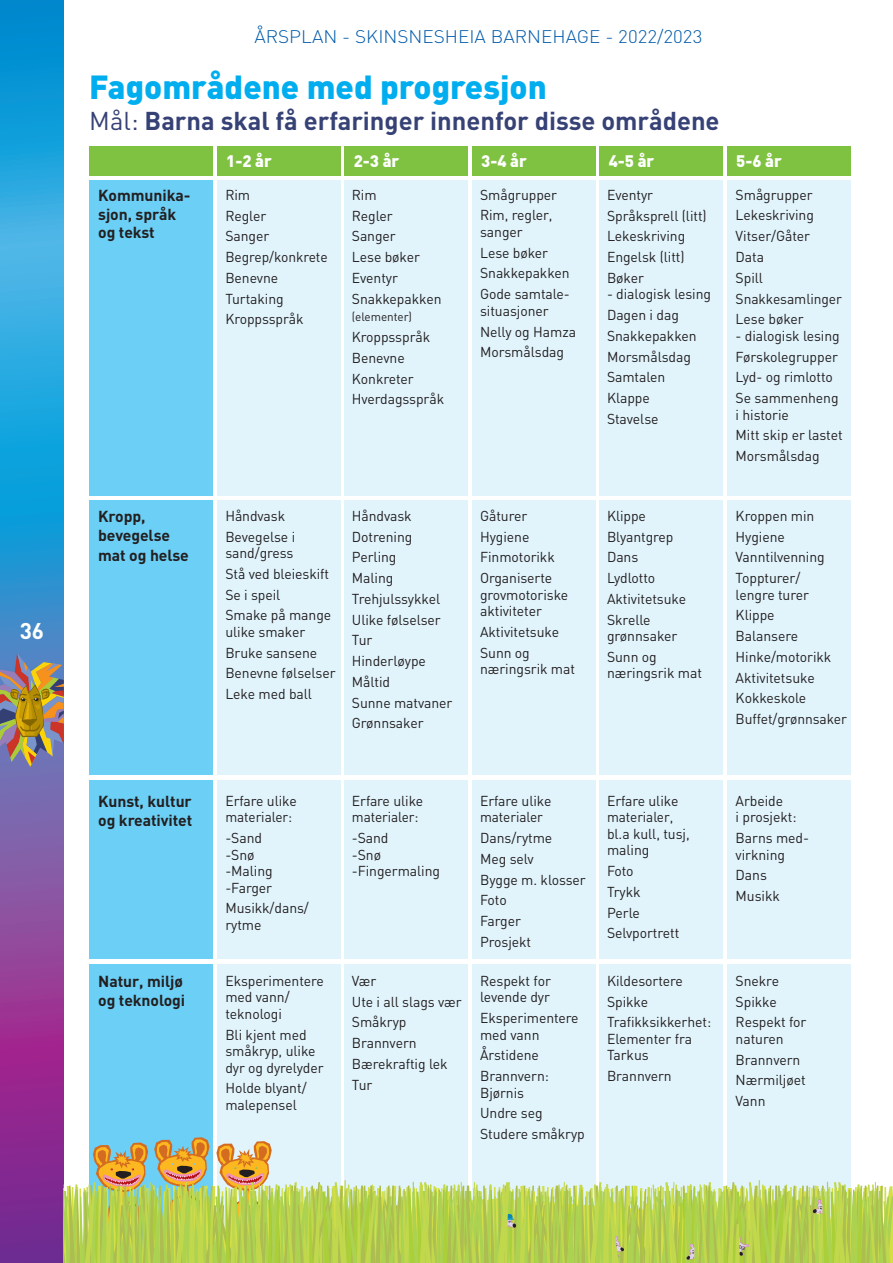
<style>
.page{position:relative;width:893px;height:1263px;background:#fff}
.page>*{position:absolute;margin:0;border:0;box-sizing:border-box;transform-origin:0 0}
.t1{font:900 33px "DIN";color:#00aeef}
.t2{font:700 25.5px "DIN";color:#364175}
.t3{font:700 22.5px "DIN";color:#fff}
.t4{font:300 18px "DIN";color:#015aaa;scale:1.05 1}
.t5{font:900 16.5px "DIN";color:#fff}
.t6{font:700 15.75px/18.5px "DIN";letter-spacing:-.005em;color:#231f20}
.t7{font:14.25px/20.7px "DIN";letter-spacing:-.005em;color:#231f20}
.t8{font:12px "DIN";letter-spacing:-.005em;color:#231f20}
.s1{font-weight:400}
</style>
<div class="page">
<svg style="left:0;top:0;width:64px;height:1263px;background:#4e76be"></svg>
<img style="left:0;top:653px;width:64px;height:114px">
<div style="left:89px;top:146px;width:124px;height:29px;background:#7fc241"></div>
<div style="left:89px;top:180px;width:124px;height:316px;background:#6bcff6"></div>
<div style="left:89px;top:500px;width:124px;height:274px;background:#6bcff6"></div>
<div style="left:89px;top:780px;width:124px;height:179px;background:#6bcff6"></div>
<div style="left:89px;top:964px;width:124px;height:299px;background:#6bcff6"></div>
<div style="left:217px;top:146px;width:123px;height:29px;background:#7fc241"></div>
<div style="left:217px;top:180px;width:123px;height:316px;background:#e1f4fc"></div>
<div style="left:217px;top:500px;width:123px;height:274px;background:#e1f4fc"></div>
<div style="left:217px;top:780px;width:123px;height:179px;background:#e1f4fc"></div>
<div style="left:217px;top:964px;width:123px;height:299px;background:#e1f4fc"></div>
<div style="left:344px;top:146px;width:124px;height:29px;background:#7fc241"></div>
<div style="left:344px;top:180px;width:124px;height:316px;background:#e1f4fc"></div>
<div style="left:344px;top:500px;width:124px;height:274px;background:#e1f4fc"></div>
<div style="left:344px;top:780px;width:124px;height:179px;background:#e1f4fc"></div>
<div style="left:344px;top:964px;width:124px;height:299px;background:#e1f4fc"></div>
<div style="left:472px;top:146px;width:123px;height:29px;background:#7fc241"></div>
<div style="left:472px;top:180px;width:123px;height:316px;background:#e1f4fc"></div>
<div style="left:472px;top:500px;width:123px;height:274px;background:#e1f4fc"></div>
<div style="left:472px;top:780px;width:123px;height:179px;background:#e1f4fc"></div>
<div style="left:472px;top:964px;width:123px;height:299px;background:#e1f4fc"></div>
<div style="left:600px;top:146px;width:123px;height:29px;background:#7fc241"></div>
<div style="left:600px;top:180px;width:123px;height:316px;background:#e1f4fc"></div>
<div style="left:600px;top:500px;width:123px;height:274px;background:#e1f4fc"></div>
<div style="left:600px;top:780px;width:123px;height:179px;background:#e1f4fc"></div>
<div style="left:600px;top:964px;width:123px;height:299px;background:#e1f4fc"></div>
<div style="left:727px;top:146px;width:123px;height:29px;background:#7fc241"></div>
<div style="left:727px;top:180px;width:123px;height:316px;background:#e1f4fc"></div>
<div style="left:727px;top:500px;width:123px;height:274px;background:#e1f4fc"></div>
<div style="left:727px;top:780px;width:123px;height:179px;background:#e1f4fc"></div>
<div style="left:727px;top:964px;width:123px;height:299px;background:#e1f4fc"></div>
<svg style="left:64px;top:1137px;width:829px;height:126px"></svg>
<h3 class="t3" style="left:20px;top:616px;width:26px">36</h3>
<p class="t4" style="left:254px;top:26px;width:428px">ÅRSPLAN - SKINSNESHEIA BARNEHAGE - 2022/2023</p>
<h1 class="t1" style="left:89px;top:65px;width:459px">Fagområdene med progresjon</h1>
<h2 class="t2" style="left:89px;top:104px;width:632px"><span class="s1">Mål:</span> Barna skal få erfaringer innenfor disse områdene</h2>
<p class="t5" style="left:226px;top:150px;width:47px">1-2 år</p>
<p class="t5" style="left:354px;top:150px;width:47px">2-3 år</p>
<p class="t5" style="left:481px;top:150px;width:47px">3-4 år</p>
<p class="t5" style="left:609px;top:150px;width:47px">4-5 år</p>
<p class="t5" style="left:736px;top:150px;width:47px">5-6 år</p>
<p class="t6" style="left:98px;top:186px;width:94px">Kommunika&shy;sjon, språk og tekst</p>
<p class="t7" style="left:736px;top:184px;width:108px">Smågrupper<br>Lekeskriving<br>Vitser/Gåter<br>Data<br>Spill<br>Snakkesamlinger<br>Lese bøker</p>
<p class="t7" style="left:736px;top:325px;width:106px">- dialogisk lesing<br>Førskolegrupper<br>Lyd- og rimlotto<br>Se sammenheng</p>
<p class="t7" style="left:736px;top:404px;width:109px">i historie<br>Mitt skip er lastet<br>Morsmålsdag</p>
<p class="t7" style="left:480px;top:184px;width:79px">Smågrupper<br>Rim, regler,</p>
<p class="t7" style="left:480px;top:221px;width:91px">sanger<br>Lese bøker<br>Snakkepakken<br>Gode samtale-</p>
<p class="t7" style="left:480px;top:300px;width:97px">situasjoner<br>Nelly og Hamza<br>Morsmålsdag</p>
<p class="t7" style="left:225px;top:184px;width:104px">Rim<br>Regler<br>Sanger<br>Begrep/konkrete<br>Benevne<br>Turtaking<br>Kroppsspråk</p>
<p class="t7" style="left:352px;top:184px;width:91px">Rim<br>Regler<br>Sanger<br>Lese bøker<br>Eventyr<br>Snakkepakken</p>
<p class="t8" style="left:352px;top:309px;width:62px">(elementer)</p>
<p class="t7" style="left:352px;top:326px;width:94px">Kroppsspråk<br>Benevne<br>Konkreter<br>Hverdagsspråk</p>
<p class="t7" style="left:607px;top:184px;width:101px">Eventyr<br>Språksprell (litt)<br>Lekeskriving<br>Engelsk (litt)<br>Bøker</p>
<p class="t7" style="left:607px;top:283px;width:106px">- dialogisk lesing<br>Dagen i dag<br>Snakkepakken<br>Morsmålsdag<br>Samtalen<br>Klappe<br>Stavelse</p>
<p class="t6" style="left:98px;top:507px;width:73px">Kropp, bevegelse</p>
<p class="t6" style="left:98px;top:546px;width:92px">mat og helse</p>
<p class="t7" style="left:225px;top:505px;width:71px">Håndvask<br>Bevegelse i</p>
<p class="t7" style="left:225px;top:542px;width:107px">sand/gress<br>Stå ved bleieskift<br>Se i speil<br>Smake på mange</p>
<p class="t7" style="left:225px;top:621px;width:112px">ulike smaker<br>Bruke sansene<br>Benevne følselser<br>Leke med ball</p>
<p class="t7" style="left:352px;top:505px;width:102px">Håndvask<br>Dotrening<br>Perling<br>Maling<br>Trehjulssykkel<br>Ulike følselser<br>Tur<br>Hinderløype<br>Måltid<br>Sunne matvaner<br>Grønnsaker</p>
<p class="t7" style="left:480px;top:505px;width:76px">Gåturer<br>Hygiene<br>Finmotorikk<br>Organiserte</p>
<p class="t7" style="left:480px;top:586px;width:90px;line-height:16.5px">grovmotoriske aktiviteter</p>
<p class="t7" style="left:480px;top:621px;width:81px">Aktivitetsuke<br>Sunn og</p>
<p class="t7" style="left:480px;top:658px;width:97px">næringsrik mat</p>
<p class="t7" style="left:607px;top:505px;width:81px">Klippe<br>Blyantgrep<br>Dans<br>Lydlotto<br>Aktivitetsuke<br>Skrelle</p>
<p class="t7" style="left:607px;top:625px;width:72px">grønnsaker<br>Sunn og</p>
<p class="t7" style="left:607px;top:663px;width:97px">næringsrik mat</p>
<p class="t7" style="left:736px;top:505px;width:91px">Kroppen min<br>Hygiene<br>Vanntilvenning<br>Toppturer/</p>
<p class="t7" style="left:736px;top:584px;width:113px">lengre turer<br>Klippe<br>Balansere<br>Hinke/motorikk<br>Aktivitetsuke<br>Kokkeskole<br>Buffet/grønnsaker</p>
<p class="t6" style="left:98px;top:792px;width:96px">Kunst, kultur og kreativitet</p>
<p class="t6" style="left:98px;top:972px;width:89px">Natur, miljø og teknologi</p>
<p class="t7" style="left:225px;top:792px;width:73px;line-height:16.5px">Erfare ulike materialer:</p>
<p class="t7" style="left:225px;top:829px;width:49px;line-height:16.5px">-Sand -Snø -Maling -Farger</p>
<p class="t7" style="left:225px;top:899px;width:85px;line-height:16.5px">Musikk/dans/ rytme</p>
<p class="t7" style="left:225px;top:972px;width:100px;line-height:16.5px">Eksperimentere med vann/ teknologi</p>
<p class="t7" style="left:225px;top:1026px;width:100px;line-height:16.5px">Bli kjent med småkryp, ulike dyr og dyrelyder</p>
<p class="t7" style="left:225px;top:1079px;width:83px;line-height:16.5px">Holde blyant/ malepensel</p>
<p class="t7" style="left:352px;top:792px;width:73px;line-height:16.5px">Erfare ulike materialer:</p>
<p class="t7" style="left:352px;top:829px;width:90px;line-height:16.5px">-Sand<br>-Snø -Fingermaling</p>
<p class="t7" style="left:352px;top:970px;width:111px">Vær<br>Ute i all slags vær<br>Småkryp<br>Brannvern<br>Bærekraftig lek<br>Tur</p>
<p class="t7" style="left:480px;top:792px;width:73px;line-height:16.5px">Erfare ulike materialer</p>
<p class="t7" style="left:480px;top:827px;width:107px">Dans/rytme<br>Meg selv<br>Bygge m. klosser<br>Foto<br>Farger<br>Prosjekt</p>
<p class="t7" style="left:480px;top:972px;width:72px;line-height:16.5px">Respekt for levende dyr</p>
<p class="t7" style="left:480px;top:1009px;width:100px;line-height:16.5px">Eksperimentere med vann</p>
<p class="t7" style="left:480px;top:1044px;width:70px">Årstidene<br>Brannvern:</p>
<p class="t7" style="left:480px;top:1082px;width:106px">Bjørnis<br>Undre seg<br>Studere småkryp</p>
<p class="t7" style="left:607px;top:792px;width:84px;line-height:16.5px">Erfare ulike materialer, bl.a kull, tusj, maling</p>
<p class="t7" style="left:607px;top:860px;width:74px">Foto<br>Trykk<br>Perle<br>Selvportrett</p>
<p class="t7" style="left:607px;top:970px;width:106px">Kildesortere<br>Spikke<br>Trafikksikkerhet:</p>
<p class="t7" style="left:607px;top:1030px;width:87px;line-height:16.5px">Elementer fra<br>Tarkus</p>
<p class="t7" style="left:607px;top:1065px;width:66px">Brannvern</p>
<p class="t7" style="left:736px;top:792px;width:62px;line-height:16.5px">Arbeide<br>i prosjekt:</p>
<p class="t7" style="left:736px;top:829px;width:75px;line-height:16.5px">Barns med&shy;virkning</p>
<p class="t7" style="left:736px;top:864px;width:46px">Dans<br>Musikk</p>
<p class="t7" style="left:736px;top:970px;width:72px">Snekre<br>Spikke<br>Respekt for</p>
<p class="t7" style="left:736px;top:1028px;width:72px">naturen<br>Brannvern<br>Nærmiljøet<br>Vann</p>
</div>
